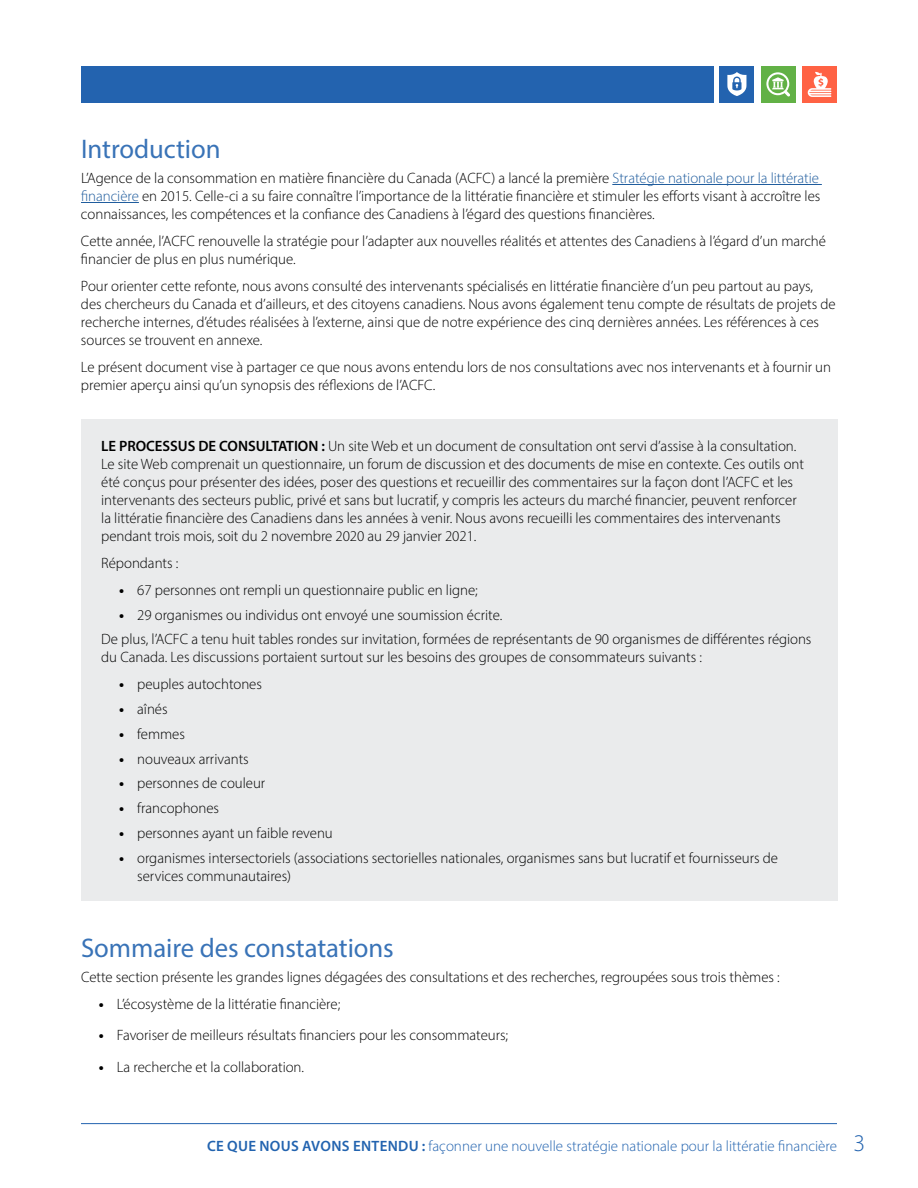
<style>
.page{position:relative;width:918px;height:1188px;background:#fff}
.page>*{position:absolute;margin:0;border:0;box-sizing:border-box;transform-origin:0 0}
.t1{font:27px "Myriad Pro";color:#3973b7}
.t2{font:300 15px/18px "Myriad Pro";color:#000}
.t3{font:300 15px "Myriad Pro";color:#2263af}
.s1{color:#205d9e}
.s2{font-weight:600}
.s3{font-weight:700}
.s4{font-size:24px}
</style>
<div class="page">
<hr style="left:81px;top:1123px;width:756px;height:1px;background:#2263af">
<div style="left:81px;top:66px;width:633px;height:37px;background:#2363af"></div>
<div style="left:719px;top:66px;width:35px;height:37px;background:#2363af"></div>
<svg style="left:727px;top:72px;width:19px;height:24px"></svg>
<div style="left:761px;top:66px;width:35px;height:37px;background:#62b146"></div>
<svg style="left:766px;top:72px;width:24px;height:24px"></svg>
<div style="left:802px;top:66px;width:35px;height:37px;background:#ff6244"></div>
<svg style="left:808px;top:72px;width:23px;height:25px"></svg>
<hr style="left:612px;top:184px;width:210px;height:1px;background:#205d9e">
<hr style="left:81px;top:202px;width:58px;height:1px;background:#205d9e">
<div style="left:81px;top:419px;width:756px;height:482px;background:#eaebec"></div>
<h1 class="t1" style="left:81px;top:139px;width:141px">Introduction</h1>
<p class="t2" style="left:81px;top:169px;width:741px;text-align:justify">L’Agence de la consommation en matière financière du Canada (ACFC) a lancé la première <span class="s1">Stratégie nationale pour la littératie financière</span> en 2015. Celle-ci a su faire connaître l’importance de la littératie financière et stimuler les efforts visant à accroître les connaissances, les compétences et la confiance des Canadiens à l’égard des questions financières.</p>
<p class="t2" style="left:81px;top:232px;width:747px">Cette année, l’ACFC renouvelle la stratégie pour l’adapter aux nouvelles réalités et attentes des Canadiens à l’égard d’un marché financier de plus en plus numérique.</p>
<p class="t2" style="left:81px;top:277px;width:756px">Pour orienter cette refonte, nous avons consulté des intervenants spécialisés en littératie financière d’un peu partout au pays, des chercheurs du Canada et d’ailleurs, et des citoyens canadiens. Nous avons également tenu compte de résultats de projets de recherche internes, d’études réalisées à l’externe, ainsi que de notre expérience des cinq dernières années. Les références à ces sources se trouvent en annexe.</p>
<p class="t2" style="left:81px;top:358px;width:752px">Le présent document vise à partager ce que nous avons entendu lors de nos consultations avec nos intervenants et à fournir un premier aperçu ainsi qu’un synopsis des réflexions de l’ACFC.</p>
<p class="t2" style="left:101px;top:437px;width:704px"><span class="s2">LE PROCESSUS DE CONSULTATION :</span> Un site Web et un document de consultation ont servi d’assise à la consultation.<br>Le site Web comprenait un questionnaire, un forum de discussion et des documents de mise en contexte. Ces outils ont été conçus pour présenter des idées, poser des questions et recueillir des commentaires sur la façon dont l’ACFC et les intervenants des secteurs public, privé et sans but lucratif, y compris les acteurs du marché financier, peuvent renforcer la littératie financière des Canadiens dans les années à venir. Nous avons recueilli les commentaires des intervenants pendant trois mois, soit du 2 novembre 2020 au 29 janvier 2021.</p>
<p class="t2" style="left:101px;top:554px;width:79px">Répondants :</p>
<p class="t2" style="left:119px;top:581px;width:360px"><span class="s3">•</span> 67 personnes ont rempli un questionnaire public en ligne;</p>
<p class="t2" style="left:101px;top:603px;width:712px;line-height:24.8px;text-indent:18px"><span class="s3">•</span> 29 organismes ou individus ont envoyé une soumission écrite.<br>De plus, l’ACFC a tenu huit tables rondes sur invitation, formées de représentants de 90 organismes de différentes régions</p>
<p class="t2" style="left:101px;top:649px;width:602px">du Canada. Les discussions portaient surtout sur les besoins des groupes de consommateurs suivants :</p>
<p class="t2" style="left:119px;top:676px;width:144px"><span class="s3">•</span> peuples autochtones</p>
<p class="t2" style="left:119px;top:700px;width:50px"><span class="s3">•</span> aînés</p>
<p class="t2" style="left:119px;top:725px;width:67px"><span class="s3">•</span> femmes</p>
<p class="t2" style="left:119px;top:750px;width:131px"><span class="s3">•</span> nouveaux arrivants</p>
<p class="t2" style="left:119px;top:775px;width:148px"><span class="s3">•</span> personnes de couleur</p>
<p class="t2" style="left:119px;top:799px;width:101px"><span class="s3">•</span> francophones</p>
<p class="t2" style="left:119px;top:824px;width:215px"><span class="s3">•</span> personnes ayant un faible revenu</p>
<p class="t2" style="left:137px;top:849px;width:642px;text-indent:-18px"><span class="s3">•</span> organismes intersectoriels (associations sectorielles nationales, organismes sans but lucratif et fournisseurs de services communautaires)</p>
<h1 class="t1" style="left:81px;top:938px;width:314px">Sommaire des constatations</h1>
<p class="t2" style="left:81px;top:968px;width:700px">Cette section présente les grandes lignes dégagées des consultations et des recherches, regroupées sous trois thèmes :</p>
<p class="t2" style="left:99px;top:995px;width:243px"><span class="s3">•</span> L’écosystème de la littératie financière;</p>
<p class="t2" style="left:99px;top:1027px;width:411px"><span class="s3">•</span> Favoriser de meilleurs résultats financiers pour les consommateurs;</p>
<p class="t2" style="left:99px;top:1058px;width:207px"><span class="s3">•</span> La recherche et la collaboration.</p>
<p class="t3" style="left:207px;top:1138px;width:660px"><span class="s2">CE QUE NOUS AVONS ENTENDU :</span> façonner une nouvelle stratégie nationale pour la littératie financière <span class="s4">3</span></p>
</div>
